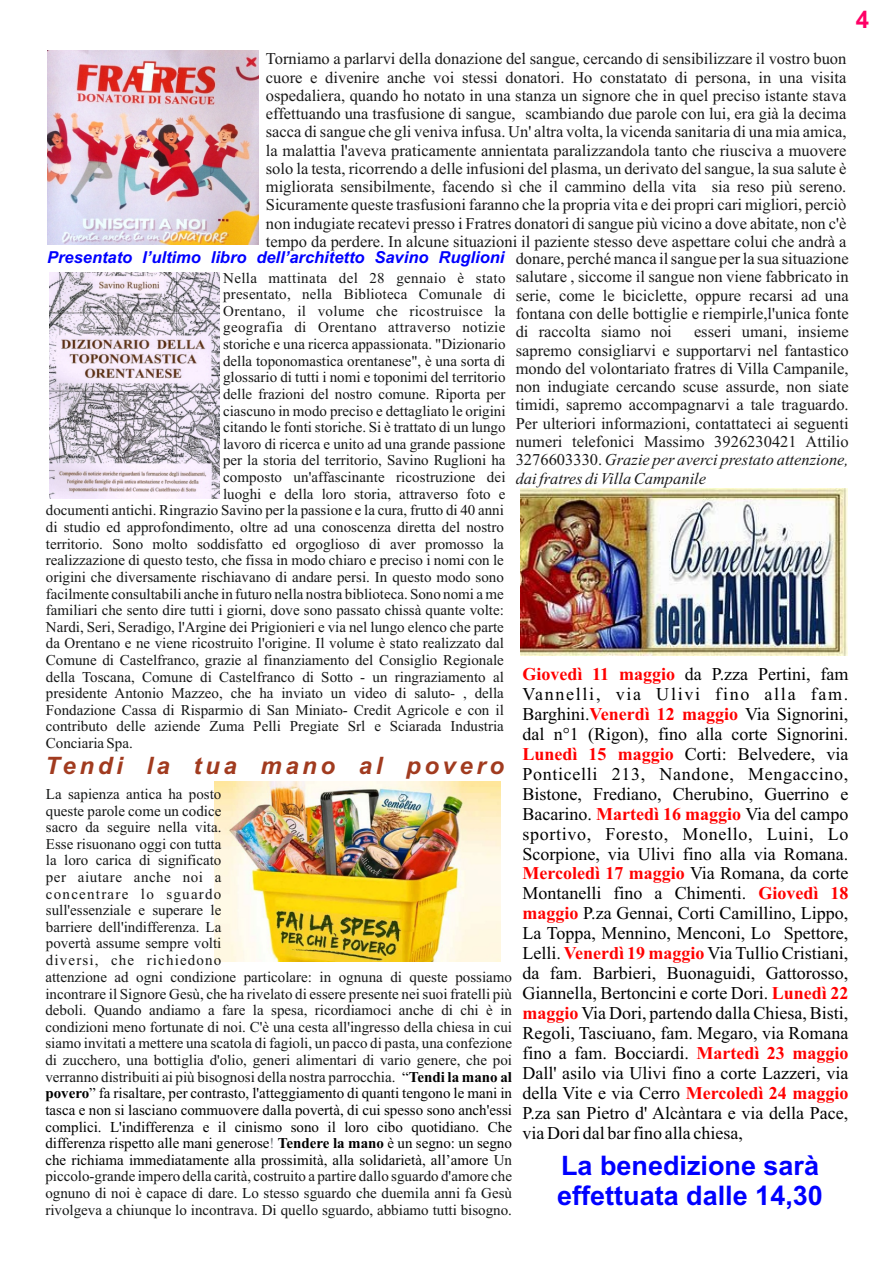
<style>
.page{position:relative;width:893px;height:1263px;background:#fff}
.page>*{position:absolute;margin:0;border:0;box-sizing:border-box;transform-origin:0 0}
.t1{font:700 27px/30.2px "Arial";color:#00f}
.t2{font:italic 700 24px "Arial";letter-spacing:.15em;color:#a13b1f}
.t3{font:700 24px "Arial";color:#f06}
.t4{font:18px/20px "Times New Roman";color:#000}
.t5{font:18px/20px "Times New Roman";letter-spacing:.095em;color:#000;text-align:right}
.t6{font:700 18px "Times New Roman";color:#f00}
.t7{font:16.5px/18.3px "Times New Roman";color:#1a1a1a;text-align:justify}
.t8{font:italic 700 16.5px "Arial";color:#00f}
.t9{font:15px/16.6px "Times New Roman";color:#151616}
.t10{font:15px/16.6px "Times New Roman";color:#000;text-align:justify}
.t11{font:15px "Times New Roman";letter-spacing:.025em;color:#151616}
.t12{font:15px "Times New Roman";color:#70787d}
.s1{font-family:"Times New Roman";font-weight:400;font-style:normal;color:#1a1a1a}
.s2{font-style:italic}
.s3{font-weight:700;color:#f00}
.s4{color:#000}
.s5{font-weight:700;color:#000}
.s6{font-weight:700}
</style>
<div class="page">
<img style="left:215px;top:782px;width:286px;height:179px">
<img style="left:47px;top:50px;width:211px;height:195px">
<img style="left:49px;top:272px;width:170px;height:226px">
<img style="left:520px;top:488px;width:328px;height:168px">
<h2 class="t3" style="left:856px;top:11px;width:15px">4</h2>
<p class="t7" style="left:266px;top:51px;width:582px">Torniamo a parlarvi della donazione del sangue, cercando di sensibilizzare il vostro buon cuore e divenire anche voi stessi donatori. Ho constatato di persona, in una visita ospedaliera, quando ho notato in una stanza un signore che in quel preciso istante stava effettuando una trasfusione di sangue, scambiando due parole con lui, era già la decima sacca di sangue che gli veniva infusa. Un' altra volta, la vicenda sanitaria di una mia amica, la malattia l'aveva praticamente annientata paralizzandola tanto che riusciva a muovere solo la testa, ricorrendo a delle infusioni del plasma, un derivato del sangue, la sua salute è migliorata sensibilmente, facendo sì che il cammino della vita sia reso più sereno.<br>Sicuramente queste trasfusioni faranno che la propria vita e dei propri cari migliori, perciò non indugiate recatevi presso i Fratres donatori di sangue più vicino a dove abitate, non c'è tempo da perdere. In alcune situazioni il paziente stesso deve aspettare colui che andrà a</p>
<p class="t11" style="left:223px;top:272px;width:284px">Nella mattinata del 28 gennaio è stato</p>
<p class="t9" style="left:223px;top:287px;width:284px">presentato, nella Biblioteca Comunale di</p>
<p class="t11" style="left:223px;top:305px;width:284px">Orentano, il volume che ricostruisce la</p>
<p class="t11" style="left:223px;top:322px;width:284px">geografia di Orentano attraverso notizie</p>
<p class="t9" style="left:223px;top:337px;width:284px">storiche e una ricerca appassionata. "Dizionario</p>
<p class="t9" style="left:223px;top:354px;width:284px">della toponomastica orentanese", è una sorta di</p>
<p class="t9" style="left:223px;top:370px;width:284px">glossario di tutti i nomi e toponimi del territorio</p>
<p class="t9" style="left:223px;top:387px;width:284px">delle frazioni del nostro comune. Riporta per</p>
<p class="t9" style="left:223px;top:404px;width:284px">ciascuno in modo preciso e dettagliato le origini</p>
<p class="t9" style="left:223px;top:420px;width:284px">citando le fonti storiche. Si è trattato di un lungo</p>
<p class="t9" style="left:223px;top:437px;width:284px">lavoro di ricerca e unito ad una grande passione</p>
<p class="t9" style="left:223px;top:453px;width:284px">per la storia del territorio, Savino Ruglioni ha</p>
<p class="t9" style="left:223px;top:470px;width:284px">composto un'affascinante ricostruzione dei</p>
<p class="t9" style="left:223px;top:487px;width:284px">luoghi e della loro storia, attraverso foto e</p>
<p class="t9" style="left:46px;top:504px;width:459px">documenti antichi. Ringrazio Savino per la passione e la cura, frutto di 40 anni</p>
<p class="t9" style="left:46px;top:520px;width:459px">di studio ed approfondimento, oltre ad una conoscenza diretta del nostro</p>
<p class="t9" style="left:46px;top:537px;width:459px">territorio. Sono molto soddisfatto ed orgoglioso di aver promosso la</p>
<p class="t9" style="left:46px;top:553px;width:459px">realizzazione di questo testo, che fissa in modo chiaro e preciso i nomi con le</p>
<p class="t9" style="left:46px;top:570px;width:459px">origini che diversamente rischiavano di andare persi. In questo modo sono</p>
<p class="t9" style="left:46px;top:587px;width:459px">facilmente consultabili anche in futuro nella nostra biblioteca. Sono nomi a me</p>
<p class="t9" style="left:46px;top:603px;width:459px">familiari che sento dire tutti i giorni, dove sono passato chissà quante volte:</p>
<p class="t9" style="left:46px;top:620px;width:459px">Nardi, Seri, Seradigo, l'Argine dei Prigionieri e via nel lungo elenco che parte</p>
<p class="t9" style="left:46px;top:636px;width:459px">da Orentano e ne viene ricostruito l'origine. Il volume è stato realizzato dal</p>
<p class="t9" style="left:46px;top:653px;width:459px">Comune di Castelfranco, grazie al finanziamento del Consiglio Regionale</p>
<p class="t9" style="left:46px;top:670px;width:459px">della Toscana, Comune di Castelfranco di Sotto - un ringraziamento al</p>
<p class="t9" style="left:46px;top:686px;width:459px">presidente Antonio Mazzeo, che ha inviato un video di saluto- , della</p>
<p class="t9" style="left:46px;top:703px;width:459px">Fondazione Cassa di Risparmio di San Miniato- Credit Agricole e con il</p>
<p class="t9" style="left:46px;top:719px;width:459px">contributo delle aziende Zuma Pelli Pregiate Srl e Sciarada Industria</p>
<p class="t9" style="left:46px;top:736px;width:88px">Conciaria Spa.</p>
<p class="t8" style="left:47px;top:251px;width:803px">Presentato l’ultimo libro dell’architetto Savino Ruglioni <span class="s1">donare, perché manca il sangue per la sua situazione</span></p>
<p class="t7" style="left:516px;top:269px;width:335px">salutare , siccome il sangue non viene fabbricato in serie, come le biciclette, oppure recarsi ad una fontana con delle bottiglie e riempirle,l'unica fonte di raccolta siamo noi</p>
<p class="t7" style="left:516px;top:324px;width:335px;text-indent:178px">esseri umani, insieme sapremo consigliarvi e supportarvi nel fantastico mondo del volontariato fratres di Villa Campanile, non indugiate cercando scuse assurde, non siate timidi, sapremo accompagnarvi a tale traguardo.<br>Per ulteriori informazioni, contattateci ai seguenti numeri telefonici Massimo 3926230421 Attilio 3276603330. <span class="s2">Grazie per averci prestato attenzione, dai fratres di Villa Campanile</span></p>
<p class="t5" style="left:522px;top:666px;width:328px">da P.zza Pertini, fam<br>Vannelli, via Ulivi fino alla fam.</p>
<p class="t4" style="left:522px;top:726px;width:328px;text-align:right">dal n°1 (Rigon), fino alla corte Signorini.<br>Corti: Belvedere, via<br>Ponticelli 213, Nandone, Mengaccino, Bistone, Frediano, Cherubino, Guerrino e</p>
<p class="t4" style="left:522px;top:825px;width:328px">sportivo, Foresto, Monello, Luini, Lo<br>Scorpione, via Ulivi fino alla via Romana.</p>
<p class="t4" style="left:522px;top:885px;width:225px">Montanelli fino a Chimenti.</p>
<p class="t4" style="left:522px;top:925px;width:328px">La Toppa, Mennino, Menconi, Lo Spettore,</p>
<p class="t4" style="left:522px;top:965px;width:328px">da fam. Barbieri, Buonaguidi, Gattorosso,</p>
<p class="t6" style="left:522px;top:668px;width:154px">Giovedì 11 maggio</p>
<p class="t4" style="left:522px;top:706px;width:328px">Barghini.<span class="s3">Venerdì 12 maggio</span> Via Signorini,</p>
<p class="t6" style="left:522px;top:748px;width:153px">Lunedì 15 maggio</p>
<h2 class="t2" style="left:45px;top:756px;width:460px">Tendi la tua mano al povero</h2>
<p class="t9" style="left:45px;top:787px;width:468px">La sapienza antica ha posto<br>queste parole come un codice<br>sacro da seguire nella vita.<br>Esse risuonano oggi con tutta<br>la loro carica di significato<br>per aiutare anche noi a<br>concentrare lo sguardo<br>sull'essenziale e superare le<br>barriere dell'indifferenza. La<br>povertà assume sempre volti<br>diversi, che richiedono<br>attenzione ad ogni condizione particolare: in ognuna di queste possiamo incontrare il Signore Gesù, che ha rivelato di essere presente nei suoi fratelli più deboli. Quando andiamo a fare la spesa, ricordiamoci anche di chi è in condizioni meno fortunate di noi. C'è una cesta all'ingresso della chiesa in cui siamo invitati a mettere una scatola di fagioli, un pacco di pasta, una confezione di zucchero, una bottiglia d'olio, generi alimentari di vario genere, che poi verranno distribuiti ai più bisognosi della nostra parrocchia. <span class="s4">“</span><span class="s5">Tendi la mano al</span></p>
<p class="t4" style="left:522px;top:805px;width:328px">Bacarino. <span class="s3">Martedì 16 maggio</span> Via del campo</p>
<p class="t4" style="left:522px;top:865px;width:327px;text-align:right"><span class="s3">Mercoledì 17 maggio</span> Via Romana, da corte<br><span class="s3">Giovedì 18<br>maggio</span> P.za Gennai, Corti Camillino, Lippo,</p>
<p class="t4" style="left:522px;top:945px;width:328px">Lelli. <span class="s3">Venerdì 19 maggio</span> Via Tullio Cristiani,</p>
<p class="t4" style="left:522px;top:985px;width:328px">Giannella, Bertoncini e corte Dori. <span class="s3">Lunedì 22 maggio</span> Via Dori, partendo dalla Chiesa, Bisti,</p>
<p class="t4" style="left:522px;top:1045px;width:328px">fino a fam. Bocciardi. <span class="s3">Martedì 23 maggio</span></p>
<p class="t4" style="left:522px;top:1084px;width:328px">della Vite e via Cerro <span class="s3">Mercoledì 24 maggio</span></p>
<p class="t4" style="left:522px;top:1025px;width:328px">Regoli, Tasciuano, fam. Megaro, via Romana</p>
<p class="t4" style="left:522px;top:1064px;width:328px">Dall' asilo via Ulivi fino a corte Lazzeri, via</p>
<p class="t4" style="left:522px;top:1104px;width:328px">P.za san Pietro d' Alcàntara e via della Pace, via Dori dal bar fino alla chiesa,</p>
<h1 class="t1" style="left:557px;top:1153px;width:267px">La benedizione sarà effettuata dalle 14,30</h1>
<p class="t10" style="left:45px;top:1086px;width:468px"><span class="s6">povero</span>” fa risaltare, per contrasto, l'atteggiamento di quanti tengono le mani in tasca e non si lasciano commuovere dalla povertà, di cui spesso sono anch'essi complici. L'indifferenza e il cinismo sono il loro cibo quotidiano. Che differenza rispetto alle mani generose <span class="s6">Tendere la mano</span> è un segno: un segno</p>
<p class="t12" style="left:270px;top:1138px;width:6px">!</p>
<p class="t9" style="left:45px;top:1153px;width:468px;text-align:justify"><span class="s4">che richiama immediatamente alla prossimità, alla solidarietà, all’amore</span> Un piccolo-grande impero della carità, costruito a partire dallo sguardo d'amore che ognuno di noi è capace di dare. Lo stesso sguardo che duemila anni fa Gesù rivolgeva a chiunque lo incontrava. Di quello sguardo, abbiamo tutti bisogno.</p>
</div>
